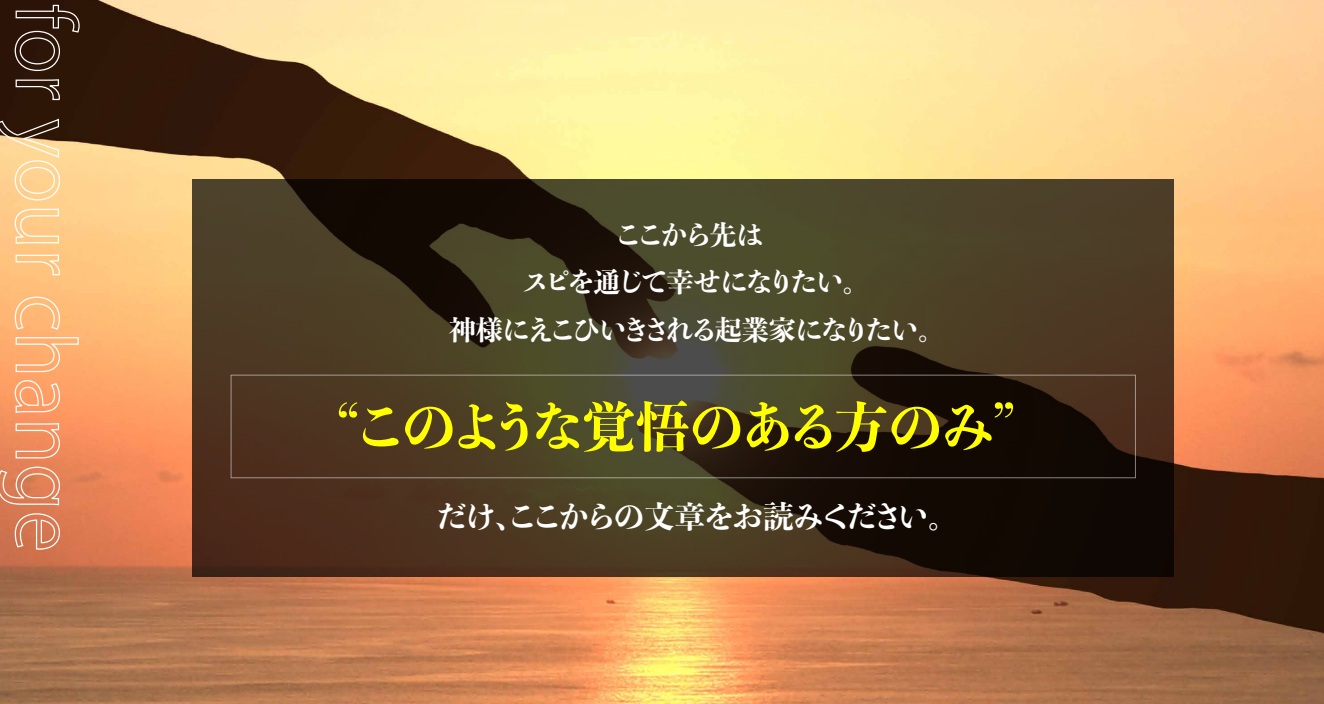
<style>
.page{position:relative;width:1324px;height:704px;background:#fff}
.page>*{position:absolute;margin:0;border:0;box-sizing:border-box;transform-origin:0 0}
.t1{font:800 53.75px "Toppan Bunkyu Midashi Mincho Std N";letter-spacing:-.075em;color:#ff0}
.t2{font:800 30.44px "Toppan Bunkyu Midashi Mincho Std N";letter-spacing:-.085em;color:#fff}
.t3{font:800 27.06px/47.3px "Toppan Bunkyu Midashi Mincho Std N";letter-spacing:-.1em;color:#fff;text-align:center}
</style>
<div class="page">
<img style="left:0;top:0;width:1323px;height:703px">
<svg style="left:14px;top:4px;width:66px;height:68px;background:#442f23"></svg>
<svg style="left:15px;top:78px;width:46px;height:23px"></svg>
<svg style="left:0;top:118px;width:61px;height:83px;background:#d1af80"></svg>
<svg style="left:14px;top:208px;width:46px;height:36px;background:#fed29b"></svg>
<svg style="left:15px;top:253px;width:46px;height:23px"></svg>
<svg style="left:14px;top:296px;width:47px;height:34px;background:#fec187"></svg>
<svg style="left:15px;top:336px;width:64px;height:36px;background:#feb681"></svg>
<svg style="left:14px;top:379px;width:47px;height:34px;background:#fdae80"></svg>
<svg style="left:15px;top:422px;width:46px;height:36px;background:#f39d75"></svg>
<svg style="left:0;top:465px;width:61px;height:40px;background:#e2926f"></svg>
<svg style="left:14px;top:512px;width:47px;height:38px;background:#db8c6c"></svg>
<svg style="left:192px;top:179px;width:981px;height:397px;background:#3f321e"></svg>
<p class="t3" style="left:448px;top:209px;width:498px">ここから先は<br>スピを通じて幸せになりたい。<br>神様にえこひいきされる起業家になりたい。</p>
<h1 class="t1" style="left:338px;top:385px;width:677px">“このような覚悟のある方のみ”</h1>
<p class="t2" style="left:437px;top:492px;width:523px">だけ、ここからの文章をお読みください。</p>
</div>
